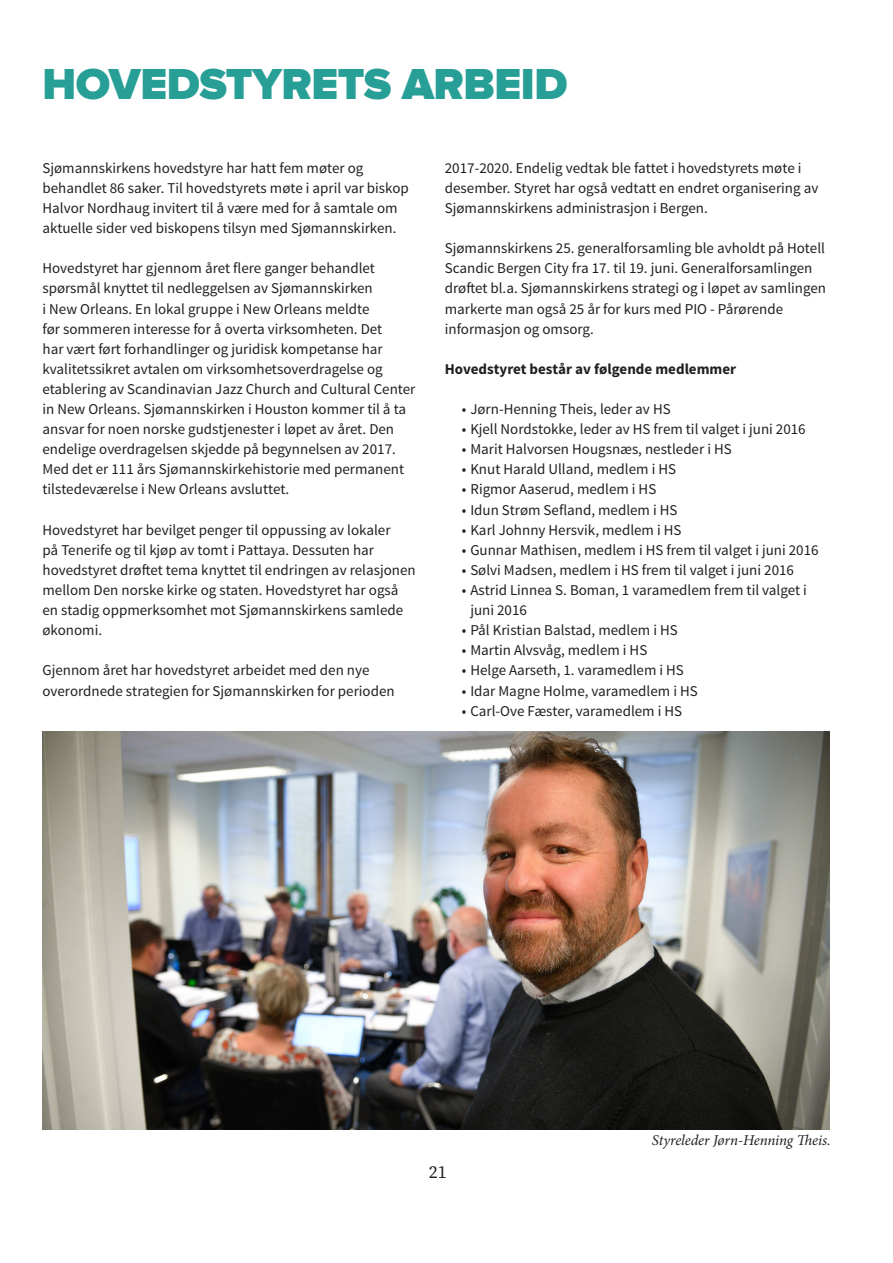
<style>
.page{position:relative;width:893px;height:1263px;background:#fff}
.page>*{position:absolute;margin:0;border:0;box-sizing:border-box;transform-origin:0 0}
.t1{font:900 45px "Proxima Nova";letter-spacing:-.01em;color:#279e96}
.t2{font:18px "Source Serif Pro";color:#231f20}
.t3{font:15px/20.1px "Source Sans Pro";color:#231f20}
.t4{font:700 15px "Source Sans Pro";color:#231f20}
.t5{font:italic 15px "Minion Pro";letter-spacing:-.01em;color:#231f20}
</style>
<div class="page">
<img style="left:43px;top:731px;width:786px;height:398px">
<h1 class="t1" style="left:43px;top:58px;width:526px">HOVEDSTYRETS ARBEID</h1>
<p class="t3" style="left:43px;top:158px;width:368px">Sjømannskirkens hovedstyre har hatt fem møter og behandlet 86 saker. Til hovedstyrets møte i april var biskop Halvor Nordhaug invitert til å være med for å samtale om aktuelle sider ved biskopens tilsyn med Sjømannskirken.</p>
<p class="t3" style="left:43px;top:259px;width:374px">Hovedstyret har gjennom året flere ganger behandlet spørsmål knyttet til nedleggelsen av Sjømannskirken<br>i New Orleans. En lokal gruppe i New Orleans meldte<br>før sommeren interesse for å overta virksomheten. Det<br>har vært ført forhandlinger og juridisk kompetanse har kvalitetssikret avtalen om virksomhetsoverdragelse og etablering av Scandinavian Jazz Church and Cultural Center in New Orleans. Sjømannskirken i Houston kommer til å ta ansvar for noen norske gudstjenester i løpet av året. Den endelige overdragelsen skjedde på begynnelsen av 2017.<br>Med det er 111 års Sjømannskirkehistorie med permanent tilstedeværelse i New Orleans avsluttet.</p>
<p class="t3" style="left:43px;top:520px;width:375px">Hovedstyret har bevilget penger til oppussing av lokaler<br>på Tenerife og til kjøp av tomt i Pattaya. Dessuten har hovedstyret drøftet tema knyttet til endringen av relasjonen mellom Den norske kirke og staten. Hovedstyret har også en stadig oppmerksomhet mot Sjømannskirkens samlede økonomi.</p>
<p class="t3" style="left:43px;top:661px;width:354px">Gjennom året har hovedstyret arbeidet med den nye overordnede strategien for Sjømannskirken for perioden</p>
<p class="t3" style="left:445px;top:158px;width:375px">2017-2020. Endelig vedtak ble fattet i hovedstyrets møte i desember. Styret har også vedtatt en endret organisering av<br>Sjømannskirkens administrasjon i Bergen.</p>
<p class="t3" style="left:445px;top:238px;width:383px">Sjømannskirkens 25. generalforsamling ble avholdt på Hotell Scandic Bergen City fra 17. til 19. juni. Generalforsamlingen drøftet bl.a. Sjømannskirkens strategi og i løpet av samlingen markerte man også 25 år for kurs med PIO - Pårørende informasjon og omsorg.</p>
<p class="t4" style="left:445px;top:359px;width:293px">Hovedstyret består av følgende medlemmer</p>
<p class="t3" style="left:462px;top:399px;width:210px">• Jørn-Henning Theis, leder av HS</p>
<p class="t3" style="left:462px;top:419px;width:345px">• Kjell Nordstokke, leder av HS frem til valget i juni 2016</p>
<p class="t3" style="left:462px;top:439px;width:271px">• Marit Halvorsen Hougsnæs, nestleder i HS</p>
<p class="t3" style="left:462px;top:460px;width:216px">• Knut Harald Ulland, medlem i HS</p>
<p class="t3" style="left:462px;top:480px;width:196px">• Rigmor Aaserud, medlem i HS</p>
<p class="t3" style="left:462px;top:500px;width:217px">• Idun Strøm Sefland, medlem i HS</p>
<p class="t3" style="left:462px;top:520px;width:221px">• Karl Johnny Hersvik, medlem i HS</p>
<p class="t3" style="left:462px;top:540px;width:358px">• Gunnar Mathisen, medlem i HS frem til valget i juni 2016</p>
<p class="t3" style="left:462px;top:560px;width:334px">• Sølvi Madsen, medlem i HS frem til valget i juni 2016</p>
<p class="t3" style="left:470px;top:580px;width:338px;text-indent:-9px">• Astrid Linnea S. Boman, 1 varamedlem frem til valget i juni 2016</p>
<p class="t3" style="left:462px;top:620px;width:217px">• Pål Kristian Balstad, medlem i HS</p>
<p class="t3" style="left:462px;top:640px;width:187px">• Martin Alvsvåg, medlem i HS</p>
<p class="t3" style="left:462px;top:661px;width:224px">• Helge Aarseth, 1. varamedlem i HS</p>
<p class="t3" style="left:462px;top:681px;width:237px">• Idar Magne Holme, varamedlem i HS</p>
<p class="t3" style="left:462px;top:701px;width:222px">• Carl-Ove Fæster, varamedlem i HS</p>
<p class="t2" style="left:429px;top:1162px;width:19px">21</p>
<p class="t5" style="left:652px;top:1130px;width:180px">Styreleder Jørn-Henning Theis.</p>
</div>
